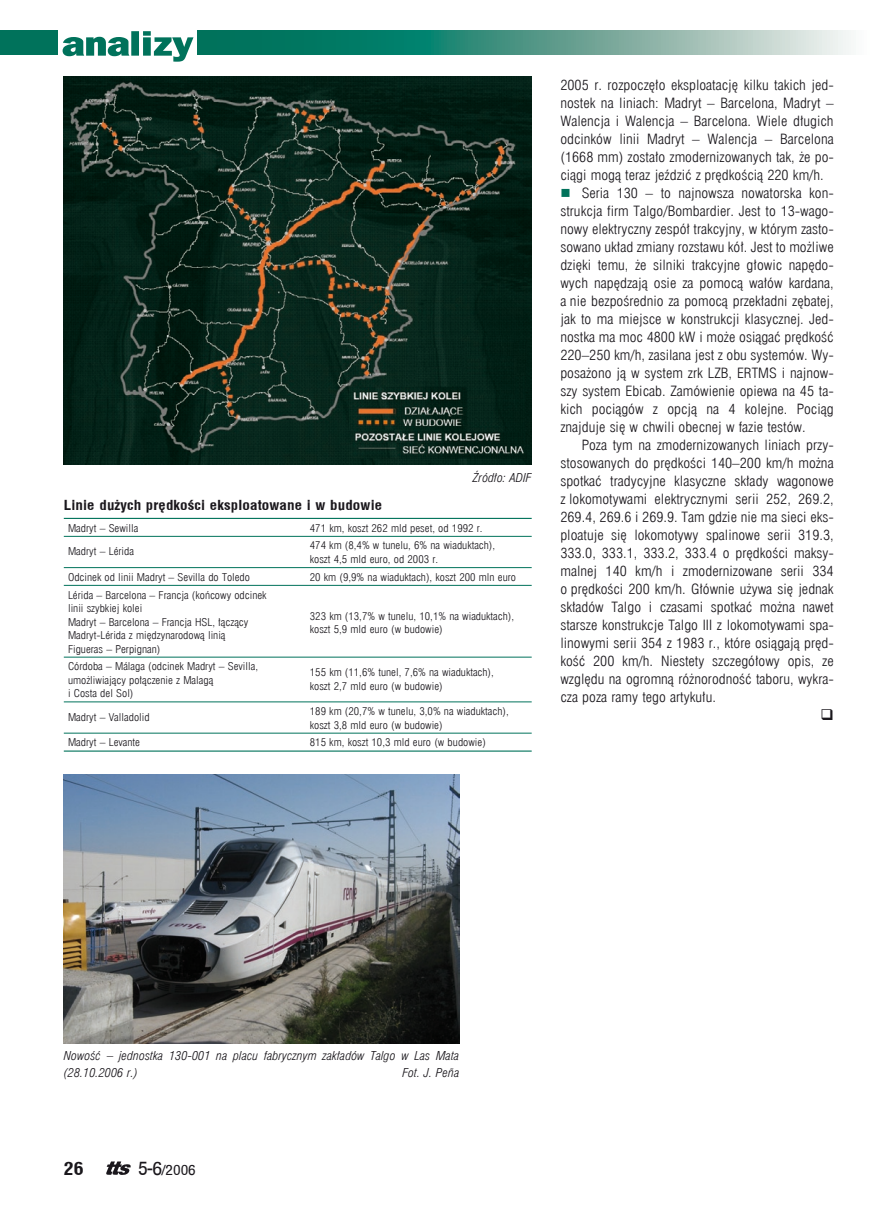
<style>
.page{position:relative;width:872px;height:1212px;background:#fff}
.page>*{position:absolute;margin:0;border:0;box-sizing:border-box;transform-origin:0 0}
.t1{font:700 18px "Switzerland Condpl";color:#1a171c;scale:1.1 1}
.t2{font:13.8px/18px "Swis 721 Lt Cn EU Normal";color:#1a171c;text-align:justify;scale:1.1 1}
.t3{font:700 13.8px "Switzerland Condpl";color:#1a171c;scale:1.1 1}
.t4{font:13.8px "Switzerland Condpl";color:#1a171c;scale:1.1 1}
.t5{font:12px/16.5px "Swis 721 Lt Cn EU Italic";color:#1a171c;scale:1.1 1}
.t6{font:10.5px/13.5px "Swis 721 Lt Cn EU Normal";color:#1a171c;scale:1.1 1}
.s1{color:#00725b}
.s2{font-size:18px}
</style>
<div class="page">
<div style="left:0;top:30px;width:57px;height:25px;background:#00725b"></div>
<svg style="left:198px;top:30px;width:653px;height:25px;background:#579f90"></svg>
<svg style="left:106px;top:1161px;width:25px;height:14px"></svg>
<svg style="left:63px;top:31px;width:130px;height:31px"></svg>
<img style="left:64px;top:775px;width:395px;height:268px">
<img style="left:64px;top:77px;width:467px;height:388px">
<hr style="left:64px;top:518px;width:467px;height:1px;background:#00725b">
<hr style="left:64px;top:536px;width:467px;height:1px;background:#00725b">
<hr style="left:64px;top:567px;width:467px;height:1px;background:#00725b">
<hr style="left:64px;top:585px;width:467px;height:1px;background:#00725b">
<hr style="left:64px;top:657px;width:467px;height:1px;background:#00725b">
<hr style="left:64px;top:701px;width:467px;height:1px;background:#00725b">
<hr style="left:64px;top:733px;width:467px;height:1px;background:#00725b">
<hr style="left:64px;top:750px;width:467px;height:2px;background:#00725b">
<p class="t5" style="left:473px;top:470px;width:55px">Źródło: ADIF</p>
<p class="t3" style="left:64px;top:496px;width:291px">Linie dużych prędkości eksploatowane i w budowie</p>
<p class="t6" style="left:68px;top:521px;width:65px">Madryt – Sewilla</p>
<p class="t6" style="left:310px;top:521px;width:158px">471 km, koszt 262 mld peset, od 1992 r.</p>
<p class="t6" style="left:68px;top:545px;width:61px">Madryt – Lérida</p>
<p class="t6" style="left:310px;top:539px;width:170px">474 km (8,4% w tunelu, 6% na wiaduktach), koszt 4,5 mld euro, od 2003 r.</p>
<p class="t6" style="left:68px;top:570px;width:167px">Odcinek od linii Madryt – Sevilla do Toledo</p>
<p class="t6" style="left:310px;top:570px;width:189px">20 km (9,9% na wiaduktach), koszt 200 mln euro</p>
<p class="t6" style="left:68px;top:588px;width:182px">Lérida – Barcelona – Francja (końcowy odcinek linii szybkiej kolei<br>Madryt – Barcelona – Francja HSL, łączący</p>
<p class="t6" style="left:310px;top:609px;width:187px">323 km (13,7% w tunelu, 10,1% na wiaduktach),</p>
<p class="t6" style="left:310px;top:622px;width:122px">koszt 5,9 mld euro (w budowie)</p>
<p class="t6" style="left:68px;top:628px;width:145px">Madryt-Lérida z międzynarodową linią</p>
<p class="t6" style="left:68px;top:640px;width:174px;line-height:17.7px">Figueras – Perpignan)<br>Córdoba – Málaga (odcinek Madryt – Sevilla,</p>
<p class="t6" style="left:310px;top:666px;width:169px">155 km (11,6% tunel, 7,6% na wiaduktach),</p>
<p class="t6" style="left:68px;top:673px;width:133px">umożliwiający połączenie z Malagą</p>
<p class="t6" style="left:310px;top:679px;width:122px">koszt 2,7 mld euro (w budowie)</p>
<p class="t6" style="left:68px;top:687px;width:61px">i Costa del Sol)</p>
<p class="t6" style="left:68px;top:710px;width:76px">Madryt – Valladolid</p>
<p class="t6" style="left:310px;top:704px;width:182px">189 km (20,7% w tunelu, 3,0% na wiaduktach), koszt 3,8 mld euro (w budowie)</p>
<p class="t6" style="left:68px;top:736px;width:67px">Madryt – Levante</p>
<p class="t6" style="left:310px;top:736px;width:161px">815 km, koszt 10,3 mld euro (w budowie)</p>
<p class="t2" style="left:560px;top:76px;width:250px">2005 r. rozpoczęło eksploatację kilku takich jed&shy;nostek na liniach: Madryt – Barcelona, Madryt – Walencja i Walencja – Barcelona. Wiele długich odcinków linii Madryt – Walencja – Barcelona (1668 mm) zostało zmodernizowanych tak, że po&shy;ciągi mogą teraz jeździć z prędkością 220 km/h.</p>
<p class="t2" style="left:560px;top:184px;width:250px"><span class="s1">■</span> Seria 130 – to najnowsza nowatorska kon&shy;strukcja firm Talgo/Bombardier. Jest to 13-wago&shy;nowy elektryczny zespół trakcyjny, w którym zasto&shy;sowano układ zmiany rozstawu kół. Jest to możliwe dzięki temu, że silniki trakcyjne głowic napędo&shy;wych napędzają osie za pomocą wałów kardana, a nie bezpośrednio za pomocą przekładni zębatej, jak to ma miejsce w konstrukcji klasycznej. Jed&shy;nostka ma moc 4800 kW i może osiągać prędkość 220–250 km/h, zasilana jest z obu systemów. Wy&shy;posażono ją w system zrk LZB, ERTMS i najnow&shy;szy system Ebicab. Zamówienie opiewa na 45 ta&shy;kich pociągów z opcją na 4 kolejne. Pociąg znajduje się w chwili obecnej w fazie testów.</p>
<p class="t2" style="left:560px;top:436px;width:250px;text-indent:21px">Poza tym na zmodernizowanych liniach przy&shy;stosowanych do prędkości 140–200 km/h można spotkać tradycyjne klasyczne składy wagonowe z lokomotywami elektrycznymi serii 252, 269.2, 269.4, 269.6 i 269.9. Tam gdzie nie ma sieci eks&shy;ploatuje się lokomotywy spalinowe serii 319.3, 333.0, 333.1, 333.2, 333.4 o prędkości maksy&shy;malnej 140 km/h i zmodernizowane serii 334 o prędkości 200 km/h. Głównie używa się jednak składów Talgo i czasami spotkać można nawet starsze konstrukcje Talgo III z lokomotywami spa&shy;linowymi serii 354 z 1983 r., które osiągają pręd&shy;kość 200 km/h. Niestety szczegółowy opis, ze względu na ogromną różnorodność taboru, wykra&shy;cza poza ramy tego artykułu.</p>
<p class="t5" style="left:64px;top:1048px;width:361px">Nowość – jednostka 130-001 na placu fabrycznym zakładów Talgo w Las Mata (28.10.2006 r.)</p>
<p class="t5" style="left:402px;top:1065px;width:53px">Fot. J. Peña</p>
<h1 class="t1" style="left:64px;top:1157px;width:19px">26</h1>
<p class="t4" style="left:138px;top:1160px;width:54px"><span class="s2">5-6</span>/2006</p>
</div>
